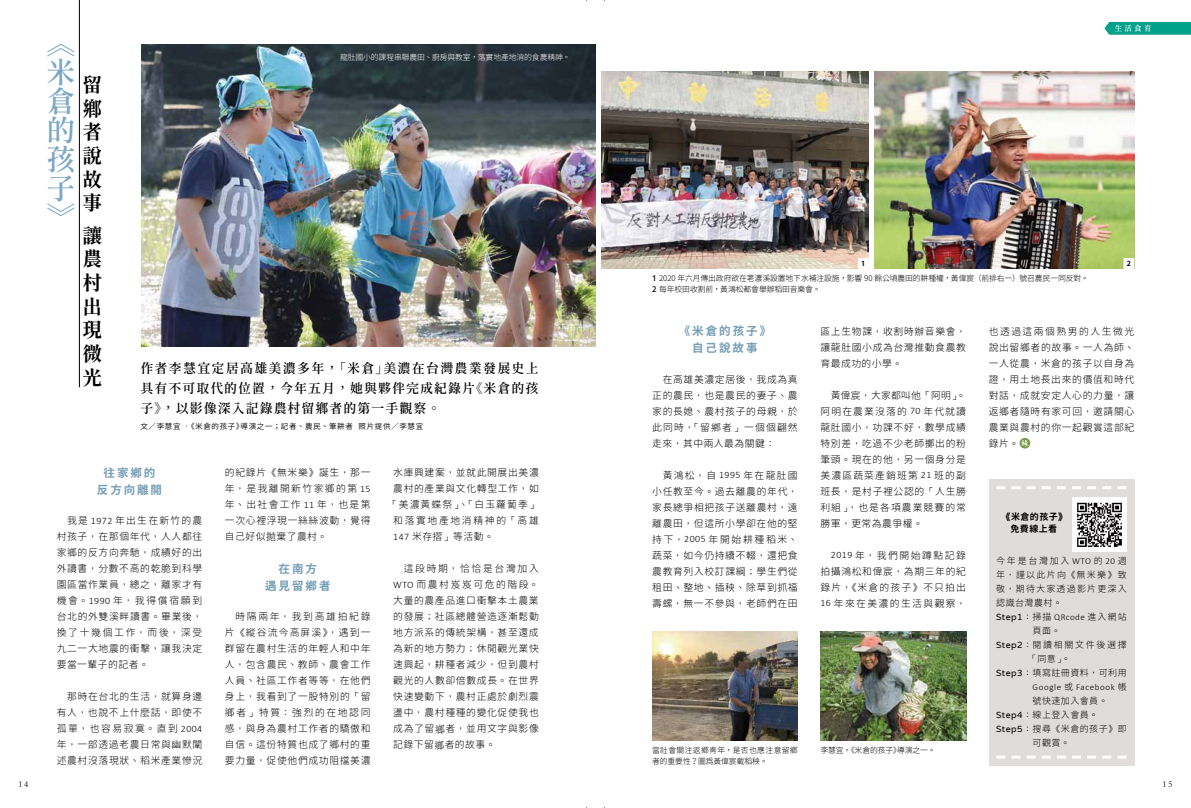
<style>
.page{position:relative;width:1191px;height:808px;background:#fff}
.page>*{position:absolute;margin:0;border:0;box-sizing:border-box;transform-origin:0 0}
.t1{font:600 29px/29px "Gen Ryu Min TW";color:#7ca7c4;text-align:justify}
.t2{font:19.7px/23.6px "Gen Ryu Min TW B";color:#000;text-align:justify}
.t3{font:600 13px/20px "Gen Ryu Min TW";letter-spacing:.075em;color:#000;text-align:justify}
.t4{font:11.5px/17px "Gen Yo Gothic TW B";letter-spacing:.17em;color:#759eb6;text-align:center}
.t5{font:300 9.8px/16px "Gen Jyuu Gothic";letter-spacing:.065em;color:#000;text-align:justify}
.t6{font:300 9.8px "Gen Jyuu Gothic";letter-spacing:.11em;color:#000}
.t7{font:300 9.8px "Gen Jyuu Gothic";letter-spacing:.17em;color:#000}
.t8{font:300 9px "Gen Jyuu Gothic";letter-spacing:.115em;color:#000}
.t9{font:300 9px "Gen Jyuu Gothic";letter-spacing:.05em;color:#000}
.t10{font:300 9px "Calibri";letter-spacing:.07em;color:#000}
.t11{font:300 9px "Gen Jyuu Gothic";letter-spacing:.18em;color:#000}
.t12{font:300 9px "Gen Jyuu Gothic";letter-spacing:.19em;color:#000}
.t13{font:300 9px "Gen Jyuu Gothic";letter-spacing:.145em;color:#000}
.t14{font:700 9px/11.9px "Gen Jyuu Gothic";letter-spacing:.05em;color:#000;text-align:center}
.t15{font:9px "DF Yuan Std W3";color:#000}
.t16{font:9px "ST Kaiti";color:#000}
.t17{font:7.8px/11px "Gen Yo Gothic TW L";letter-spacing:-.01em;color:#000}
.t18{font:7.8px/11px "Gen Yo Gothic TW L";letter-spacing:.045em;color:#000}
.t19{font:7.8px "Gen Yo Gothic TW L";letter-spacing:-.01em;color:#fff}
.t20{font:7.5px "Gen Yo Gothic TW N";letter-spacing:.09em;color:#000}
.t21{font:600 7.5px "Gen Ryu Min TW";color:#fff}
.t22{font:7px "Gen Yo Gothic TW B";color:#000}
.s1{font-family:"Calibri"}
.s2{font-family:"DF Yuan Std W3";font-weight:400}
.s3{font-family:"Adobe Ming Std"}
.s4{font-family:"Gen Yo Gothic TW M"}
.s5{font-family:"Gen Sen Rounded TW L";font-weight:400}
.s6{font-family:"DF Yuan Std W8";font-weight:400}
.s7{font-family:"jf openhuninn 1.1";font-weight:400}
.s8{font-family:"Gen Jyuu Gothic";font-weight:300}
.s9{font-family:"Gen Jyuu Gothic"}
</style>
<div class="page">
<div style="left:988px;top:479px;width:146px;height:286px;background:#dfdcd9"></div>
<svg style="left:1019px;top:438px;width:11px;height:10px"></svg>
<img style="left:601px;top:71px;width:267px;height:198px">
<img style="left:874px;top:71px;width:260px;height:198px">
<img style="left:652px;top:631px;width:145px;height:110px">
<img style="left:820px;top:631px;width:146px;height:110px">
<img style="left:1072px;top:498px;width:54px;height:54px">
<svg style="left:996px;top:486px;width:130px;height:3px"></svg>
<svg style="left:996px;top:755px;width:130px;height:3px"></svg>
<svg style="left:857px;top:258px;width:12px;height:11px"></svg>
<svg style="left:1123px;top:258px;width:11px;height:11px"></svg>
<svg style="left:1104px;top:22px;width:87px;height:13px"></svg>
<img style="left:142px;top:44px;width:453px;height:303px">
<hr style="left:79px;top:0;width:1px;height:387px;background:#000">
<p class="t16" style="left:18px;top:778px;width:11px">14</p>
<h1 class="t1" style="left:46px;top:29px;width:30px">《米倉的孩子》</h1>
<p class="t19" style="left:340px;top:52px;width:232px">龍肚國小的課程串聯農田、廚房與教室，落實地產地消的食農精神。</p>
<h2 class="t2" style="left:82px;top:73px;width:21px">留鄉者說故事</h2>
<h2 class="t2" style="left:82px;top:224px;width:21px">讓農村出現微光</h2>
<h3 class="t3" style="left:140px;top:359px;width:400px">作者李慧宜定居高雄美濃多年，「米倉」美濃在台灣農業發展史上具有不可取代的位置，今年五月，她與夥伴完成紀錄片《米倉的孩子》，以影像深入記錄農村留鄉者的第一手觀察。</h3>
<p class="t20" style="left:140px;top:422px;width:284px">文／李慧宜 ‧《米倉的孩子》導演之一；記者、農民、筆耕者 照片提供／李慧宜</p>
<p class="t4" style="left:97px;top:464px;width:67px">往家鄉的反方向離開</p>
<p class="t5" style="left:57px;top:512px;width:147px;text-indent:10px">我是 <span class="s1">1972</span> 年出生在新竹的農村孩子<span class="s2">，</span>在那個年代<span class="s2">，</span>人人都往家<span class="s3">鄉</span>的反方向奔馳<span class="s2">，</span>成績好的出外讀書<span class="s2">，</span>分數不高的乾脆到科學園區當作業員<span class="s2">，</span>總之<span class="s2">，</span>離家才有機會<span class="s2">。</span><span class="s1">1990</span> 年<span class="s2">，</span>我得償宿願到台北的外雙溪畔讀書<span class="s2">。</span>畢業後<span class="s2">，</span>換了十幾個工作<span class="s2">，</span>而後<span class="s2">，</span>深受九二一大地震的衝擊<span class="s2">，</span>讓我決定要當一輩子的記者<span class="s2">。</span></p>
<p class="t5" style="left:57px;top:688px;width:147px;text-indent:10px">那時在台北的生活<span class="s2">，</span>就算身邊有人<span class="s2">，</span>也說不上什麼話<span class="s2">，</span>即使不孤單<span class="s2">，</span>也容易寂寞<span class="s2">。</span>直到 <span class="s1">2004</span>年<span class="s2">，</span>一部透過老農日常與幽默闡述農村沒落現狀<span class="s2">、</span>稻米產業慘況</p>
<p class="t5" style="left:225px;top:464px;width:147px">的紀錄片<span class="s2">《</span>無米樂<span class="s2">》</span>誕生<span class="s2">，</span>那一年<span class="s2">，</span>是我離開新竹家<span class="s3">鄉</span>的第 <span class="s1">15</span>年<span class="s2">、</span>出社會工作 <span class="s1">11</span> 年<span class="s2">，</span>也是第一次心裡浮現一絲絲波動<span class="s2">，</span>覺得自己好似<span class="s3">拋</span>棄了農村<span class="s2">。</span></p>
<p class="t4" style="left:265px;top:560px;width:67px">在南方<br>遇見留鄉者</p>
<p class="t5" style="left:225px;top:608px;width:147px;text-indent:10px">時隔兩年<span class="s2">，</span>我到高雄拍紀錄片<span class="s2">《</span>縱谷流今高屏溪<span class="s2">》，</span>遇到一群留在農村生活的年輕人和中年人<span class="s2">，</span>包含農民<span class="s2">、</span>教師<span class="s2">、</span>農會工作人員<span class="s2">、</span>社區工作者等等<span class="s2">，</span>在他們身上<span class="s2">，</span>我看到了一股特別的<span class="s2">「</span>留<span class="s3">鄉</span>者<span class="s2">」</span>特質<span class="s2">：</span>強烈的在地認同感<span class="s2">，</span>與身為農村工作者的驕傲和自信<span class="s2">。</span>這份特質也成了<span class="s3">鄉</span>村的重要力量<span class="s2">，</span>促使他們成功阻擋美濃</p>
<p class="t5" style="left:393px;top:464px;width:147px">水庫興建案<span class="s2">，</span>並就此開展出美濃</p>
<p class="t5" style="left:393px;top:480px;width:147px">農村的產業與文化轉型工作<span class="s2">，</span>如</p>
<p class="t6" style="left:388px;top:497px;width:152px"><span class="s2">「</span>美濃黃蝶祭<span class="s2">」、「</span>白玉蘿蔔季<span class="s2">」</span></p>
<p class="t7" style="left:393px;top:513px;width:147px">和落實地產地消精神的<span class="s2">「</span>高雄</p>
<p class="t5" style="left:393px;top:528px;width:102px"><span class="s1">147</span> 米存摺<span class="s2">」</span>等活動<span class="s2">。</span></p>
<p class="t5" style="left:393px;top:560px;width:147px;text-indent:10px">這段時期<span class="s2">，</span>恰恰是台灣加入<span class="s1">WTO</span> 而農村岌岌可危的階段<span class="s2">。</span>大量的農產品進口衝擊本土農業的發展<span class="s2">；</span>社區總體營造逐漸鬆動地方派系的傳統架構<span class="s2">，</span>甚至還成為新的地方勢力<span class="s2">；</span>休閒觀光業快速興起<span class="s2">，</span>耕種者減少<span class="s2">，</span>但到農村觀光的人數卻倍數成長<span class="s2">。</span>在世界快速變動下<span class="s2">，</span>農村正處於劇烈震盪中<span class="s2">，</span>農村種種的變化促使我也成為了留<span class="s3">鄉</span>者<span class="s2">，</span>並用文字與影像記錄下留<span class="s3">鄉</span>者的故事<span class="s2">。</span></p>
<p class="t21" style="left:1114px;top:24px;width:38px">生活食育</p>
<p class="t22" style="left:861px;top:260px;width:6px">1</p>
<p class="t22" style="left:1126px;top:260px;width:6px">2</p>
<p class="t17" style="left:652px;top:273px;width:438px"><span class="s4">1</span> 2020 年六月傳出政府欲在荖濃溪設置地下水補注設施，影響 90 餘公頃農田的耕種權，黃偉宸（前排右一）號召農民一同反對。<br><span class="s4">2</span> 每年校田收割前，黃鴻松都會舉辦稻田音樂會。</p>
<p class="t4" style="left:684px;top:323px;width:82px">《米倉的孩子》自己說故事</p>
<p class="t5" style="left:652px;top:371px;width:147px;text-indent:10px">在高雄美濃定居後<span class="s2">，</span>我成為真正的農民<span class="s2">，</span>也是農民的妻子<span class="s2">、</span>農家的長媳<span class="s2">、</span>農村孩子的母親<span class="s2">，</span>於此同時<span class="s2">，「</span>留<span class="s5">鄉</span>者<span class="s2">」</span>一個個翩然走來<span class="s2">，</span>其中兩人最為關鍵<span class="s2">：</span></p>
<p class="t5" style="left:652px;top:467px;width:147px;text-indent:10px">黃鴻松<span class="s2">，</span>自 <span class="s1">1995</span> 年在龍肚國小任教至今<span class="s2">。</span>過去離農的年代<span class="s2">，</span>家長總爭相把孩子送離農村<span class="s2">，</span>遠離農田<span class="s2">，</span>但這所小學卻在他的堅持下<span class="s2">，</span><span class="s1">2005</span> 年開始耕種稻米<span class="s2">、</span>蔬菜<span class="s2">，</span>如今仍持續不輟<span class="s2">，</span>還把食農教育列入校訂課綱<span class="s2">；</span>學生們從租田<span class="s2">、</span>整地<span class="s2">、</span>插秧<span class="s2">、</span>除草到抓福壽螺<span class="s2">，</span>無一不參與<span class="s2">，</span>老師們在田</p>
<p class="t5" style="left:820px;top:323px;width:147px">區上生物課<span class="s2">，</span>收割時辦音樂會<span class="s2">，</span>讓龍肚國小成為台灣推動食農教育最成功的小學<span class="s2">。</span></p>
<p class="t5" style="left:820px;top:387px;width:147px;text-indent:10px">黃偉宸<span class="s2">，</span>大家都叫他<span class="s2">「</span>阿明<span class="s2">」。</span>阿明在農業沒落的 <span class="s1">70</span> 年代就讀龍肚國小<span class="s2">，</span>功課不好<span class="s2">，</span>數學成績特別差<span class="s2">，</span>吃過不少老師擲出的粉筆頭<span class="s2">。</span>現在的他<span class="s2">，</span>另一個身分是美濃區蔬菜產銷班第 <span class="s1">21</span> 班的副班長<span class="s2">，</span>是村子裡公認的<span class="s2">「</span>人生勝利組<span class="s2">」，</span>也是各項農業競賽的常勝軍<span class="s2">，</span>更常為農爭權<span class="s2">。</span></p>
<p class="t5" style="left:820px;top:547px;width:147px;text-indent:10px"><span class="s1">2019</span> 年<span class="s2">，</span>我們開始蹲點記錄拍攝鴻松和偉宸<span class="s2">，</span>為期三年的紀錄片<span class="s2">，《</span>米倉的孩子<span class="s2">》</span>不只拍出<span class="s1">16</span> 年來在美濃的生活與觀察<span class="s2">，</span></p>
<p class="t18" style="left:652px;top:745px;width:147px">當社會關注返鄉青年，是否也應注意留鄉者的重要性？圖為黃偉宸載稻秧。</p>
<p class="t17" style="left:820px;top:745px;width:117px">李慧宜，《米倉的孩子》導演之一。</p>
<p class="t5" style="left:988px;top:323px;width:147px">也透過這兩個熟男的人生微光說出留<span class="s3">鄉</span>者的故事<span class="s2">。</span>一人為師<span class="s2">、</span>一人從農<span class="s2">，</span>米倉的孩子以自身為證<span class="s2">，</span>用土地長出來的價<span class="s3">值</span>和時代對話<span class="s2">，</span>成就安定人心的力量<span class="s2">，</span>讓返<span class="s3">鄉</span>者隨時有家可回<span class="s2">，</span>邀請關心農業與農村的你一起觀賞這部紀錄片<span class="s2">。</span></p>
<p class="t14" style="left:1001px;top:511px;width:67px"><span class="s6">《</span>米倉的孩子<span class="s6">》</span>免費線上看</p>
<p class="t12" style="left:996px;top:554px;width:132px">今年是台灣加入 <span class="s1">WTO</span> 的 <span class="s1">20</span> 週</p>
<p class="t13" style="left:996px;top:568px;width:132px">年<span class="s2">，</span>謹以此片向<span class="s2">《</span>無米樂<span class="s2">》</span>致</p>
<p class="t8" style="left:996px;top:582px;width:132px">敬<span class="s2">，</span>期待大家透過影片更深入</p>
<p class="t8" style="left:996px;top:596px;width:67px">認識台灣農村<span class="s2">。</span></p>
<p class="t8" style="left:996px;top:610px;width:132px"><span class="s7">Step1</span><span class="s2">：</span>掃描 <span class="s1">QRcode</span> 進入網站</p>
<p class="t8" style="left:1032px;top:624px;width:29px">頁面<span class="s2">。</span></p>
<p class="t11" style="left:996px;top:638px;width:132px"><span class="s7">Step2</span><span class="s2">：</span>閱讀相關文件後選擇</p>
<p class="t15" style="left:1028px;top:654px;width:44px">「<span class="s8">同意</span>」。</p>
<p class="t9" style="left:996px;top:666px;width:132px"><span class="s7">Step3</span><span class="s2">：</span>填寫註冊資料<span class="s2">，</span>可利用</p>
<p class="t10" style="left:1032px;top:681px;width:96px">Google <span class="s9">或</span> Facebook <span class="s9">帳</span></p>
<p class="t9" style="left:1032px;top:694px;width:77px">號快速加入會員<span class="s2">。</span></p>
<p class="t8" style="left:996px;top:708px;width:103px"><span class="s7">Step4</span><span class="s2">：</span>線上登入會員<span class="s2">。</span></p>
<p class="t8" style="left:996px;top:722px;width:132px"><span class="s7">Step5</span><span class="s2">：</span>搜尋<span class="s2">《</span>米倉的孩子<span class="s2">》</span>即</p>
<p class="t8" style="left:1032px;top:736px;width:39px">可觀賞<span class="s2">。</span></p>
<p class="t16" style="left:1162px;top:778px;width:11px">15</p>
</div>
